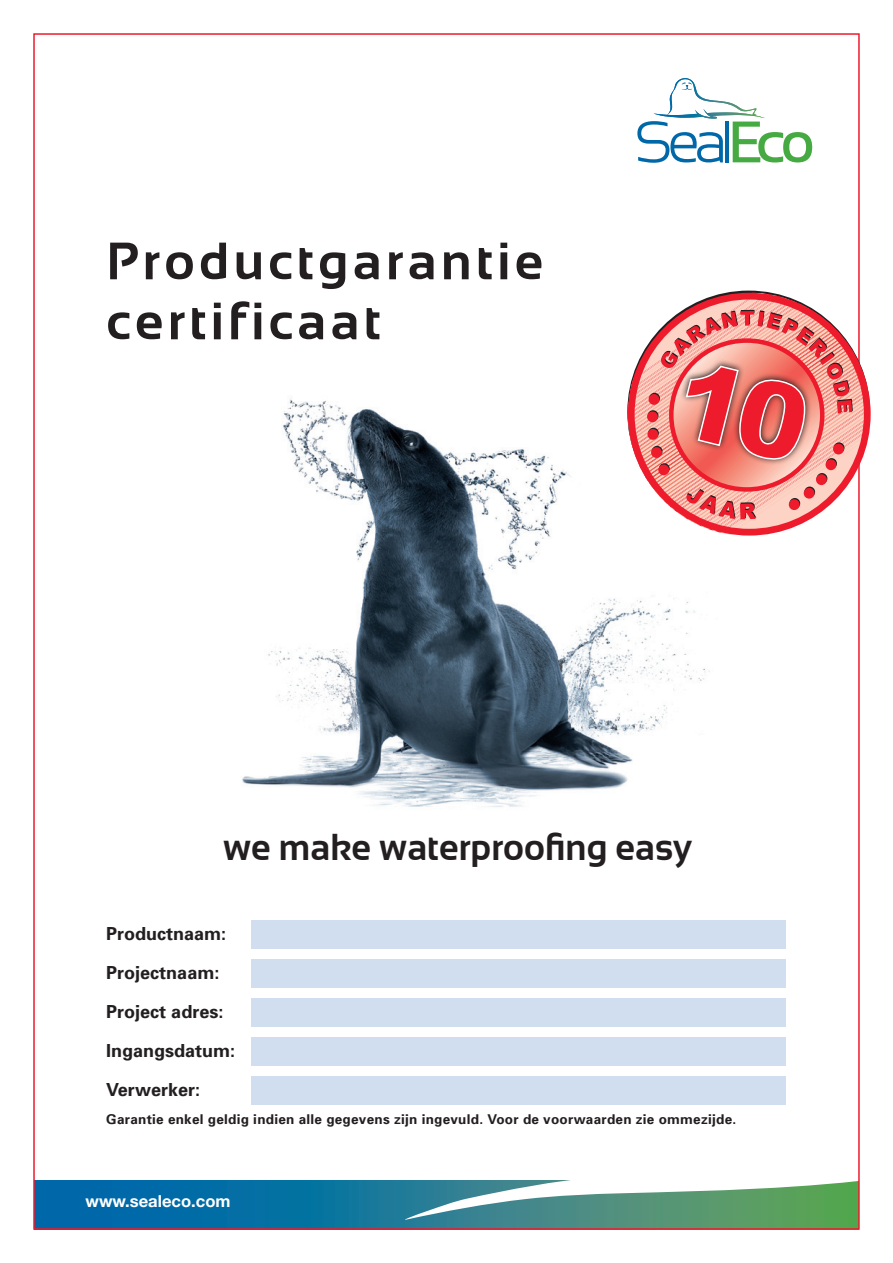
<style>
.page{position:relative;width:893px;height:1263px;background:#fff}
.page>*{position:absolute;margin:0;border:0;box-sizing:border-box;transform-origin:0 0}
.t1{font:700 52.5px/60px "Sansation";letter-spacing:.08em;color:#231f20}
.t2{font:700 37.5px "Sansation";color:#231f20;scale:.96 1}
.t3{font:700 18px/39px "Univers";color:#231f20}
.t4{font:700 16.65px "Helvetica Neue";color:#fff}
.t5{font:700 13.5px "Univers";letter-spacing:.02em;color:#231f20}
</style>
<div class="page">
<svg style="left:36px;top:1180px;width:821px;height:47px"></svg>
<svg style="left:402px;top:1180px;width:455px;height:40px"></svg>
<img style="left:242px;top:290px;width:525px;height:517px">
<svg style="left:628px;top:292px;width:242px;height:243px"></svg>
<svg style="left:637px;top:78px;width:175px;height:85px"></svg>
<div style="left:252px;top:920px;width:534px;height:29px;background:#d0deef"></div>
<div style="left:252px;top:959px;width:534px;height:29px;background:#d0deef"></div>
<div style="left:252px;top:998px;width:534px;height:29px;background:#d0deef"></div>
<div style="left:252px;top:1037px;width:534px;height:29px;background:#d0deef"></div>
<div style="left:252px;top:1076px;width:534px;height:29px;background:#d0deef"></div>
<h1 class="t1" style="left:106px;top:231px;width:439px">Productgarantie certificaat</h1>
<h2 class="t2" style="left:223px;top:826px;width:490px">we make waterproofing easy</h2>
<h3 class="t3" style="left:106px;top:914px;width:131px">Productnaam:<br>Projectnaam:<br>Project adres:<br>Ingangsdatum:<br>Verwerker:</h3>
<p class="t5" style="left:106px;top:1111px;width:631px">Garantie enkel geldig indien alle gegevens zijn ingevuld. Voor de voorwaarden zie ommezijde.</p>
<p class="t4" style="left:85px;top:1191px;width:147px">www.sealeco.com</p>
</div>
